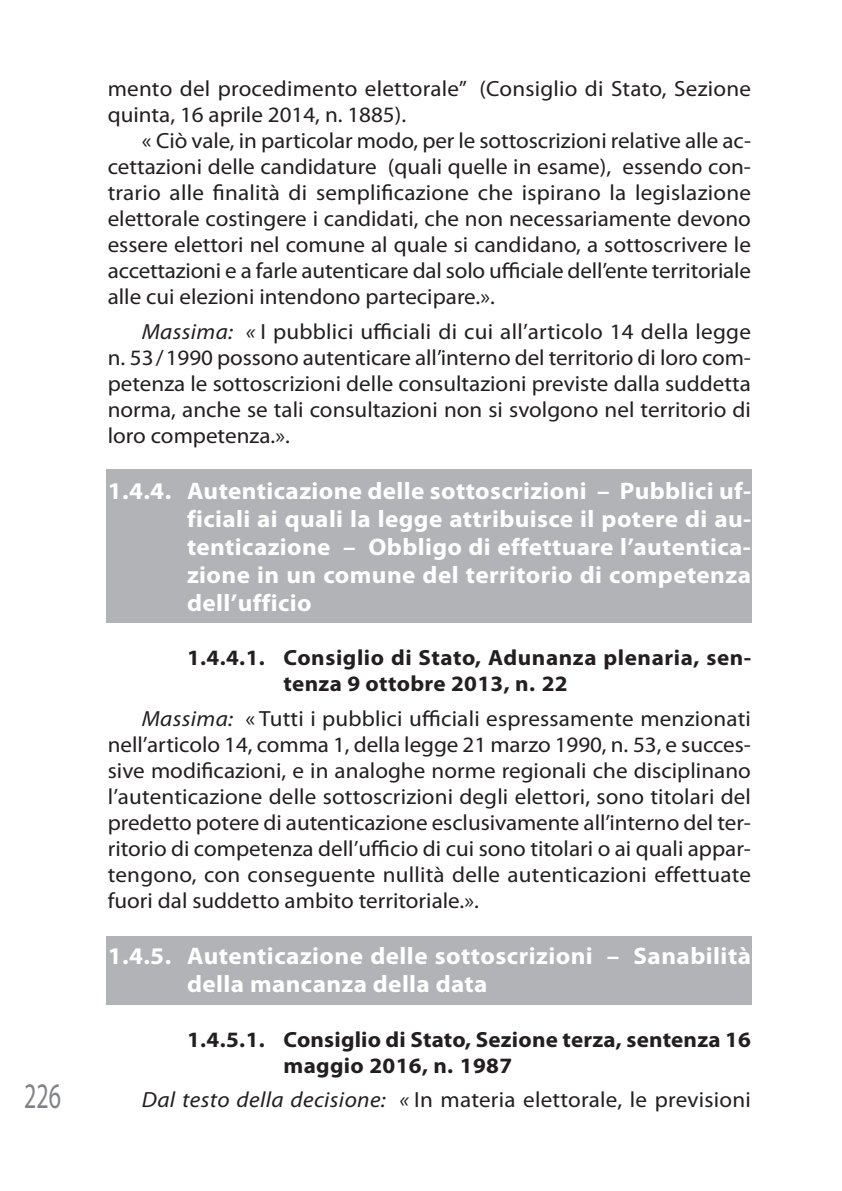
<style>
.page{position:relative;width:842px;height:1191px;background:#fff}
.page>*{position:absolute;margin:0;border:0;box-sizing:border-box;transform-origin:0 0}
.t1{font:36px "Myriad Pro";color:#808285;scale:.67 1}
.t2{font:700 24px/28px "Myriad Pro";letter-spacing:.015em;color:#fff;text-align:justify;scale:1.05 1}
.t3{font:22px/26px "Myriad Pro";color:#231f20;text-align:justify;scale:1.05 1}
.t4{font:700 22px/26px "Myriad Pro";letter-spacing:.015em;color:#231f20;scale:1.05 1}
.s1{font-style:italic}
</style>
<div class="page">
<div style="left:106px;top:936px;width:646px;height:68px;background:#b2b3b7"></div>
<div style="left:106px;top:470px;width:646px;height:153px;background:#b2b3b7"></div>
<p class="t3" style="left:108px;top:77px;width:614px">mento del procedimento elettorale” (consiglio di stato, sezione quinta, 16 aprile 2014, n. 1885).</p>
<p class="t3" style="left:108px;top:129px;width:614px;text-indent:34px">« ciò vale, in particolar modo, per le sottoscrizioni relative alle ac&shy;cettazioni delle candidature (quali quelle in esame), essendo con&shy;trario alle finalità di semplificazione che ispirano la legislazione elettorale costingere i candidati, che non necessariamente devono essere elettori nel comune al quale si candidano, a sottoscrivere le accettazioni e a farle autenticare dal solo ufficiale dell’ente territoriale alle cui elezioni intendono partecipare.».</p>
<p class="t3" style="left:108px;top:320px;width:614px;text-indent:34px"><span class="s1">Massima: «</span> i pubblici ufficiali di cui all’articolo 14 della legge n. 53/1990 possono autenticare all’interno del territorio di loro com&shy;petenza le sottoscrizioni delle consultazioni previste dalla suddetta norma, anche se tali consultazioni non si svolgono nel territorio di loro competenza.».</p>
<p class="t2" style="left:187px;top:479px;width:539px;text-indent:-79px">1.4.4. Autenticazione delle sottoscrizioni – Pubblici uf&shy;ficiali ai quali la legge attribuisce il potere di au&shy;tenticazione – Obbligo di effettuare l’autentica&shy;zione in un comune del territorio di competenza dell’ufficio</p>
<p class="t4" style="left:283px;top:646px;width:447px;text-indent:-96px">1.4.4.1. Consiglio di Stato, Adunanza plenaria, sen&shy;tenza 9 ottobre 2013, n. 22</p>
<p class="t3" style="left:108px;top:707px;width:614px;text-indent:34px"><span class="s1">Massima:</span> « tutti i pubblici ufficiali espressamente menzionati nell’articolo 14, comma 1, della legge 21 marzo 1990, n. 53, e succes&shy;sive modificazioni, e in analoghe norme regionali che disciplinano l’autenticazione delle sottoscrizioni degli elettori, sono titolari del predetto potere di autenticazione esclusivamente all’interno del ter&shy;ritorio di competenza dell’ufficio di cui sono titolari o ai quali appar&shy;tengono, con conseguente nullità delle autenticazioni effettuate fuori dal suddetto ambito territoriale.».</p>
<p class="t2" style="left:187px;top:944px;width:538px;text-indent:-79px">1.4.5. Autenticazione delle sottoscrizioni – Sanabilità della mancanza della data</p>
<p class="t4" style="left:283px;top:1028px;width:447px;text-indent:-96px">1.4.5.1. Consiglio di Stato, Sezione terza, sentenza 16 maggio 2016, n. 1987</p>
<h1 class="t1" style="left:24px;top:1082px;width:57px">226</h1>
<p class="t3" style="left:142px;top:1088px;width:582px"><span class="s1">Dal testo della decisione: «</span> in materia elettorale, le previsioni</p>
</div>
